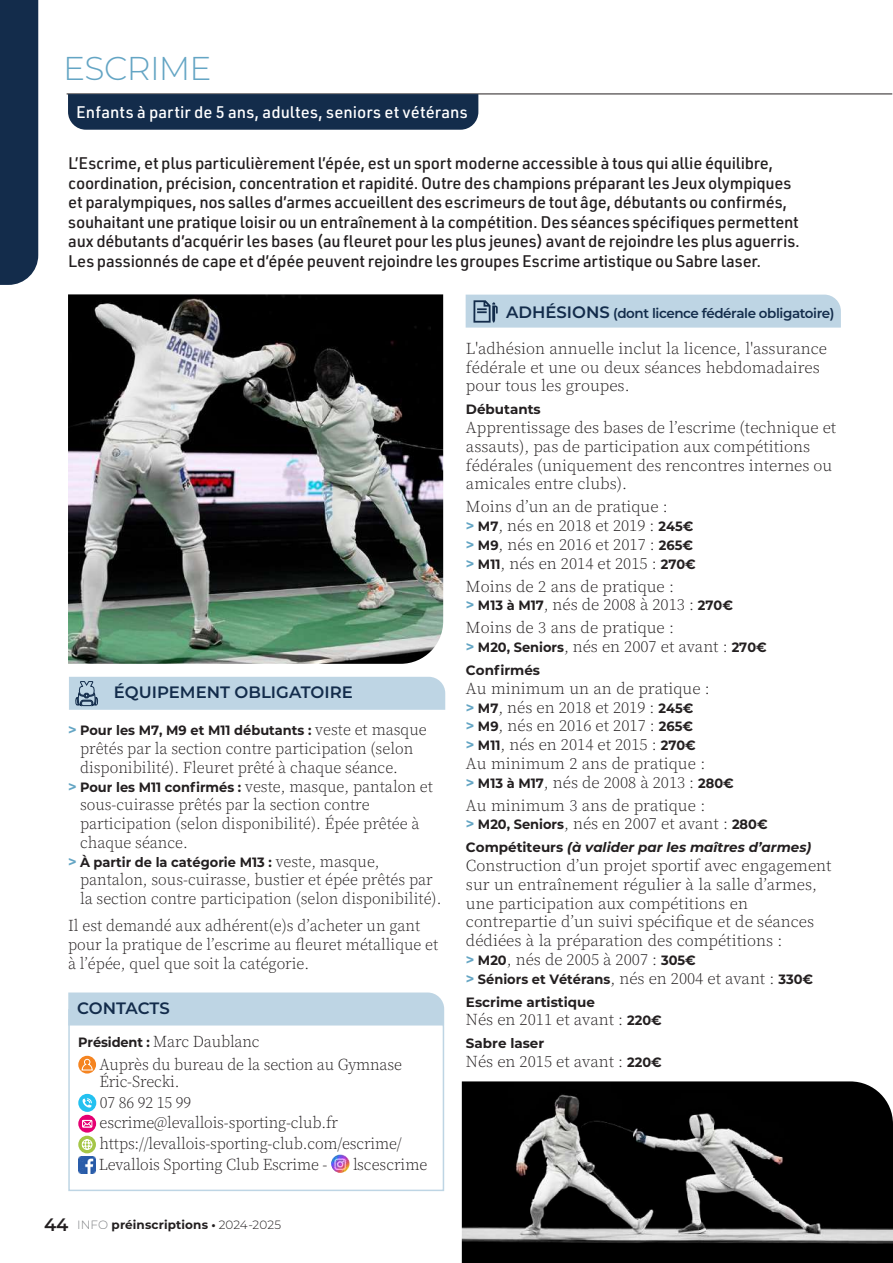
<style>
.page{position:relative;width:893px;height:1263px;background:#fff}
.page>*{position:absolute;margin:0;border:0;box-sizing:border-box;transform-origin:0 0}
.t1{font:300 33px "Montserrat";letter-spacing:-.025em;color:#64a5c4}
.t2{font:300 16.5px/18.8px "Source Serif 4";color:#231f20}
.t3{font:300 16.5px/20.7px "Source Serif 4";color:#231f20;scale:.96 1}
.t4{font:500 16.5px/19.5px "URWDIN";letter-spacing:-.015em;color:#231f20}
.t5{font:500 16.5px "URWDIN";letter-spacing:.005em;color:#fff}
.t6{font:600 16.5px "Montserrat";color:#132c4b}
.t7{font:700 13.5px/23px "Montserrat";color:#231f20;scale:.96 1}
.t8{font:italic 700 13.5px "Montserrat";color:#231f20}
.t9{font:600 13.5px "Montserrat";letter-spacing:-.03em;color:#132c4b}
.t10{font:700 13.5px "Montserrat";color:#231f20}
.t11{font:700 12px "Montserrat";letter-spacing:.01em;color:#231f20}
.s1{font-size:15px;color:#64a5c4}
.s2{font-family:"Source Serif 4";font-weight:300;font-size:16.5px}
.s3{font-family:"Montserrat";font-weight:700;font-size:15px;color:#64a5c4}
.s4{font-family:"Montserrat";font-weight:700;font-size:13.5px}
.s5{font-weight:600;font-size:18px}
.s6{font-weight:300;color:#808285}
.s7{font-weight:300}
.s8{font-size:16.5px}
.s9{font-style:normal}
</style>
<div class="page">
<div style="left:0;top:0;width:38px;height:285px;background:#132c4b"></div>
<img style="left:68px;top:294px;width:375px;height:370px">
<hr style="left:67px;top:94px;width:825px;height:1px;background:#231f20">
<div style="left:68px;top:94px;width:410px;height:36px;background:#132c4b"></div>
<div style="left:466px;top:295px;width:375px;height:33px;background:#bed5e4"></div>
<div style="left:69px;top:677px;width:376px;height:33px;background:#bed5e4"></div>
<svg style="left:68px;top:1008px;width:377px;height:183px"></svg>
<div style="left:68px;top:992px;width:376px;height:33px;background:#bed5e4"></div>
<img style="left:462px;top:1081px;width:431px;height:182px">
<h1 class="t1" style="left:63px;top:46px;width:150px">ESCRIME</h1>
<p class="t5" style="left:76px;top:101px;width:393px">Enfants à partir de 5 ans, adultes, seniors et vétérans</p>
<p class="t4" style="left:68px;top:153px;width:733px">L’Escrime, et plus particulièrement l’épée, est un sport moderne accessible à tous qui allie équilibre, coordination, précision, concentration et rapidité. Outre des champions préparant les Jeux olympiques et paralympiques, nos salles d’armes accueillent des escrimeurs de tout âge, débutants ou confirmés, souhaitant une pratique loisir ou un entraînement à la compétition. Des séances spécifiques permettent aux débutants d’acquérir les bases (au fleuret pour les plus jeunes) avant de rejoindre les plus aguerris.<br>Les passionnés de cape et d’épée peuvent rejoindre les groupes Escrime artistique ou Sabre laser.</p>
<p class="t6" style="left:114px;top:681px;width:240px">ÉQUIPEMENT OBLIGATOIRE</p>
<p class="t7" style="left:68px;top:718px;width:375px"><span class="s1">&gt;</span> Pour les M7, M9 et M11 débutants : <span class="s2">veste et masque</span></p>
<p class="t3" style="left:80px;top:738px;width:349px">prêtés par la section contre participation (selon</p>
<p class="t3" style="left:80px;top:757px;width:333px">disponibilité). Fleuret prêté à chaque séance.</p>
<p class="t3" style="left:68px;top:776px;width:382px"><span class="s3">&gt;</span> <span class="s4">Pour les M11 confirmés :</span> veste, masque, pantalon et</p>
<p class="t3" style="left:80px;top:795px;width:303px">sous-cuirasse prêtés par la section contre</p>
<p class="t3" style="left:80px;top:813px;width:355px">participation (selon disponibilité). Épée prêtée à</p>
<p class="t3" style="left:80px;top:832px;width:114px">chaque séance.</p>
<p class="t7" style="left:68px;top:850px;width:326px"><span class="s1">&gt;</span> À partir de la catégorie M13 : <span class="s2">veste, masque,</span></p>
<p class="t3" style="left:80px;top:871px;width:378px;line-height:18.8px">pantalon, sous-cuirasse, bustier et épée prêtés par la section contre participation (selon disponibilité).</p>
<p class="t3" style="left:68px;top:917px;width:387px;line-height:18.8px">Il est demandé aux adhérent(e)s d’acheter un gant pour la pratique de l’escrime au fleuret métallique et à l’épée, quel que soit la catégorie.</p>
<p class="t6" style="left:77px;top:997px;width:94px">CONTACTS</p>
<p class="t3" style="left:99px;top:1030px;width:317px;line-height:23px;text-indent:-21px"><span class="s4">Président :</span> Marc Daublanc<br>Auprès du bureau de la section au Gymnase</p>
<p class="t3" style="left:99px;top:1071px;width:317px">Éric-Srecki.<br>07 86 92 15 99 escrime@levallois-sporting-club.fr https://levallois-sporting-club.com/escrime/<br>Levallois Sporting Club Escrime -</p>
<p class="t3" style="left:353px;top:1154px;width:79px">lscescrime</p>
<p class="t11" style="left:44px;top:1216px;width:239px"><span class="s5">44</span> <span class="s6">INFO</span> préinscriptions • <span class="s7">2024-2025</span></p>
<p class="t9" style="left:506px;top:303px;width:330px"><span class="s8">ADHÉSIONS</span> (dont licence fédérale obligatoire)</p>
<p class="t2" style="left:466px;top:339px;width:362px">L'adhésion annuelle inclut la licence, l'assurance fédérale et une ou deux séances hebdomadaires pour tous les groupes.</p>
<p class="t10" style="left:466px;top:400px;width:76px">Débutants</p>
<p class="t2" style="left:466px;top:418px;width:372px">Apprentissage des bases de l’escrime (technique et assauts), pas de participation aux compétitions fédérales (uniquement des rencontres internes ou amicales entre clubs).</p>
<p class="t2" style="left:466px;top:498px;width:231px">Moins d’un an de pratique :<br><span class="s3">&gt;</span> <span class="s4">M7</span>, nés en 2018 et 2019 : <span class="s4">245€ </span><span class="s3">&gt;</span> <span class="s4">M9</span>, nés en 2016 et 2017 : <span class="s4">265€ </span><span class="s3">&gt;</span> <span class="s4">M11</span>, nés en 2014 et 2015 : <span class="s4">270€</span></p>
<p class="t2" style="left:466px;top:577px;width:269px">Moins de 2 ans de pratique :<br><span class="s3">&gt;</span> <span class="s4">M13 à M17</span>, nés de 2008 à 2013 : <span class="s4">270€</span></p>
<p class="t2" style="left:466px;top:619px;width:302px">Moins de 3 ans de pratique :<br><span class="s3">&gt;</span> <span class="s4">M20, Seniors</span>, nés en 2007 et avant : <span class="s4">270€</span></p>
<p class="t10" style="left:466px;top:660px;width:76px">Confirmés</p>
<p class="t2" style="left:466px;top:679px;width:269px">Au minimum un an de pratique :<br><span class="s3">&gt;</span> <span class="s4">M7</span>, nés en 2018 et 2019 : <span class="s4">245€<br></span><span class="s3">&gt;</span> <span class="s4">M9</span>, nés en 2016 et 2017 : <span class="s4">265€<br></span><span class="s3">&gt;</span> <span class="s4">M11</span>, nés en 2014 et 2015 : <span class="s4">270€<br></span>Au minimum 2 ans de pratique :<br><span class="s3">&gt;</span> <span class="s4">M13 à M17</span>, nés de 2008 à 2013 : <span class="s4">280€</span></p>
<p class="t2" style="left:466px;top:796px;width:303px">Au minimum 3 ans de pratique :<br><span class="s3">&gt;</span> <span class="s4">M20, Seniors</span>, nés en 2007 et avant : <span class="s4">280€</span></p>
<p class="t8" style="left:466px;top:838px;width:347px"><span class="s9">Compétiteurs</span> (à valider par les maîtres d’armes)</p>
<p class="t2" style="left:466px;top:856px;width:367px">Construction d’un projet sportif avec engagement sur un entraînement régulier à la salle d’armes, une participation aux compétitions en contrepartie d’un suivi spécifique et de séances dédiées à la préparation des compétitions :<br><span class="s3">&gt;</span> <span class="s4">M20</span>, nés de 2005 à 2007 : <span class="s4">305€</span></p>
<p class="t7" style="left:466px;top:967px;width:363px"><span class="s1">&gt;</span> Séniors et Vétérans<span class="s2">, nés en 2004 et avant :</span> 330€<br>Escrime artistique</p>
<p class="t2" style="left:466px;top:1011px;width:197px">Nés en 2011 et avant : <span class="s4">220€</span></p>
<p class="t10" style="left:466px;top:1034px;width:80px">Sabre laser</p>
<p class="t2" style="left:466px;top:1052px;width:197px">Nés en 2015 et avant : <span class="s4">220€</span></p>
</div>
